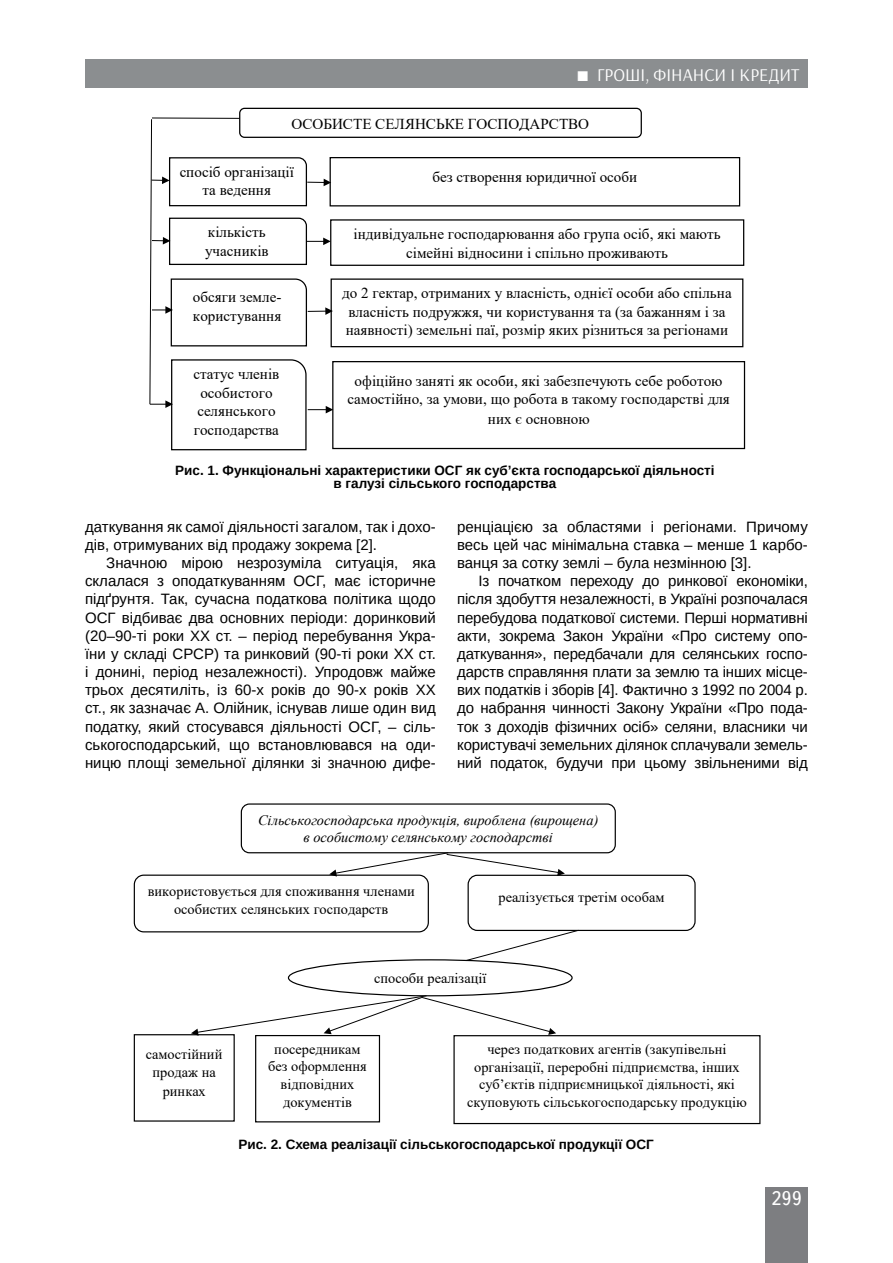
<style>
.page{position:relative;width:893px;height:1263px;background:#fff}
.page>*{position:absolute;margin:0;border:0;box-sizing:border-box;transform-origin:0 0}
.t1{font:19.5px "Ukrainian Text";color:#fff}
.t2{font:18px "Arsenal";color:#fff}
.t3{font:15.15px/18.6px "Times New Roman";color:#000;text-align:center}
.t4{font:15px/18.1px "Arimo";color:#000;text-align:justify}
.t5{font:14.4px/17.9px "Times New Roman";color:#000;text-align:center}
.t6{font:italic 14.4px/17px "Times New Roman";color:#000;text-align:center}
.t7{font:700 13.5px/13.5px "Arimo";color:#000;text-align:center}
</style>
<div class="page">
<div style="left:765px;top:1187px;width:43px;height:76px;background:#7d7e81"></div>
<div style="left:85px;top:60px;width:723px;height:28px;background:#8b8e90"></div>
<div style="left:239px;top:108px;width:403px;height:30px;background:#fff;border:1px solid #000;border-radius:5px"></div>
<div style="left:330px;top:157px;width:410px;height:49px;border:1px solid #000"></div>
<div style="left:330px;top:219px;width:414px;height:47px;border:1px solid #000"></div>
<div style="left:331px;top:278px;width:412px;height:69px;border:1px solid #000"></div>
<div style="left:332px;top:361px;width:413px;height:88px;border:1px solid #000"></div>
<hr style="left:152px;top:118px;width:88px;height:1px;background:#000">
<svg style="left:149px;top:119px;width:184px;height:332px"></svg>
<div style="left:241px;top:803px;width:375px;height:50px;border:1px solid #000;border-radius:8px"></div>
<div style="left:134px;top:874px;width:295px;height:58px;background:#fff;border:1px solid #000;border-radius:9px"></div>
<div style="left:468px;top:875px;width:228px;height:56px;background:#fff;border:1px solid #000;border-radius:9px"></div>
<div style="left:288px;top:959px;width:285px;height:37px;border:1px solid #000;border-radius:50%"></div>
<div style="left:134px;top:1034px;width:101px;height:87px;border:1px solid #000"></div>
<div style="left:255px;top:1035px;width:125px;height:87px;border:1px solid #000"></div>
<div style="left:453px;top:1035px;width:307px;height:89px;border:1px solid #000"></div>
<svg style="left:329px;top:852px;width:236px;height:24px"></svg>
<svg style="left:465px;top:929px;width:114px;height:32px"></svg>
<svg style="left:191px;top:995px;width:365px;height:41px"></svg>
<p class="t2" style="left:597px;top:64px;width:204px">ГРОШІ, ФІНАНСИ І КРЕДИТ</p>
<p class="t3" style="left:292px;top:114px;width:299px">ОСОБИСТЕ СЕЛЯНСЬКЕ ГОСПОДАРСТВО</p>
<p class="t3" style="left:180px;top:162px;width:116px">спосіб організації та ведення</p>
<p class="t3" style="left:205px;top:222px;width:65px;text-align:left">кількість учасників</p>
<p class="t3" style="left:432px;top:167px;width:206px">без створення юридичної особи</p>
<p class="t3" style="left:354px;top:224px;width:369px">індивідуальне господарювання або група осіб, які мають сімейні відносини і спільно проживають</p>
<p class="t3" style="left:193px;top:287px;width:90px;line-height:19px;text-align:left">обсяги земле&shy;користування</p>
<p class="t3" style="left:194px;top:364px;width:87px">статус членів особистого селянського господарства</p>
<p class="t3" style="left:342px;top:283px;width:391px;text-align:left">до 2 гектар, отриманих у власність, однієї особи або спільна власність подружжя, чи користування та (за бажанням і за наявності) земельні паї, розмір яких різниться за регіонами</p>
<p class="t3" style="left:347px;top:371px;width:384px">офіційно заняті як особи, які забезпечують себе роботою самостійно, за умови, що робота в такому господарстві для них є основною</p>
<p class="t7" style="left:175px;top:464px;width:541px">Рис. 1. Функціональні характеристики ОСГ як суб’єкта господарської діяльності в галузі сільського господарства</p>
<p class="t4" style="left:85px;top:518px;width:352px">даткування як самої діяльності загалом, так і дохо&shy;дів, отримуваних від продажу зокрема [2].</p>
<p class="t4" style="left:85px;top:554px;width:352px;text-indent:21px">Значною мірою незрозуміла ситуація, яка склалася з оподаткуванням ОСГ, має історичне підґрунтя. Так, сучасна податкова політика щодо ОСГ відбиває два основних періоди: доринковий (20–90-ті роки ХХ ст. – період перебування Укра&shy;їни у складі СРСР) та ринковий (90-ті роки ХХ ст. і донині, період незалежності). Упродовж майже трьох десятиліть, із 60-х років до 90-х років ХХ ст., як зазначає А. Олійник, існував лише один вид податку, який стосувався діяльності ОСГ, – сіль&shy;ськогосподарський, що встановлювався на оди&shy;ницю площі земельної ділянки зі значною дифе-</p>
<p class="t4" style="left:457px;top:518px;width:352px">ренціацією за областями і регіонами. Причому весь цей час мінімальна ставка – менше 1 карбо&shy;ванця за сотку землі – була незмінною [3].</p>
<p class="t4" style="left:457px;top:572px;width:352px;text-indent:21px">Із початком переходу до ринкової економіки, після здобуття незалежності, в Україні розпочалася перебудова податкової системи. Перші нормативні акти, зокрема Закон України «Про систему опо&shy;даткування», передбачали для селянських госпо&shy;дарств справляння плати за землю та інших місце&shy;вих податків і зборів [4]. Фактично з 1992 по 2004 р. до набрання чинності Закону України «Про пода&shy;ток з доходів фізичних осіб» селяни, власники чи користувачі земельних ділянок сплачували земель&shy;ний податок, будучи при цьому звільненими від</p>
<p class="t6" style="left:258px;top:811px;width:342px">Сільськогосподарська продукція, вироблена (вирощена) в особистому селянському господарстві</p>
<p class="t5" style="left:148px;top:882px;width:269px">використовується для споживання членами особистих селянських господарств</p>
<p class="t5" style="left:498px;top:888px;width:167px">реалізується третім особам</p>
<p class="t5" style="left:374px;top:969px;width:114px">способи реалізації</p>
<p class="t5" style="left:146px;top:1045px;width:78px">самостійний продаж на ринках</p>
<p class="t5" style="left:268px;top:1039px;width:100px">посередникам без оформлення відповідних документів</p>
<p class="t5" style="left:467px;top:1039px;width:281px">через податкових агентів (закупівельні організації, переробні підприємства, інших суб’єктів підприємницької діяльності, які скуповують сільськогосподарську продукцію</p>
<p class="t7" style="left:238px;top:1138px;width:417px">Рис. 2. Схема реалізації сільськогосподарської продукції ОСГ</p>
<h1 class="t1" style="left:771px;top:1188px;width:32px">299</h1>
</div>
